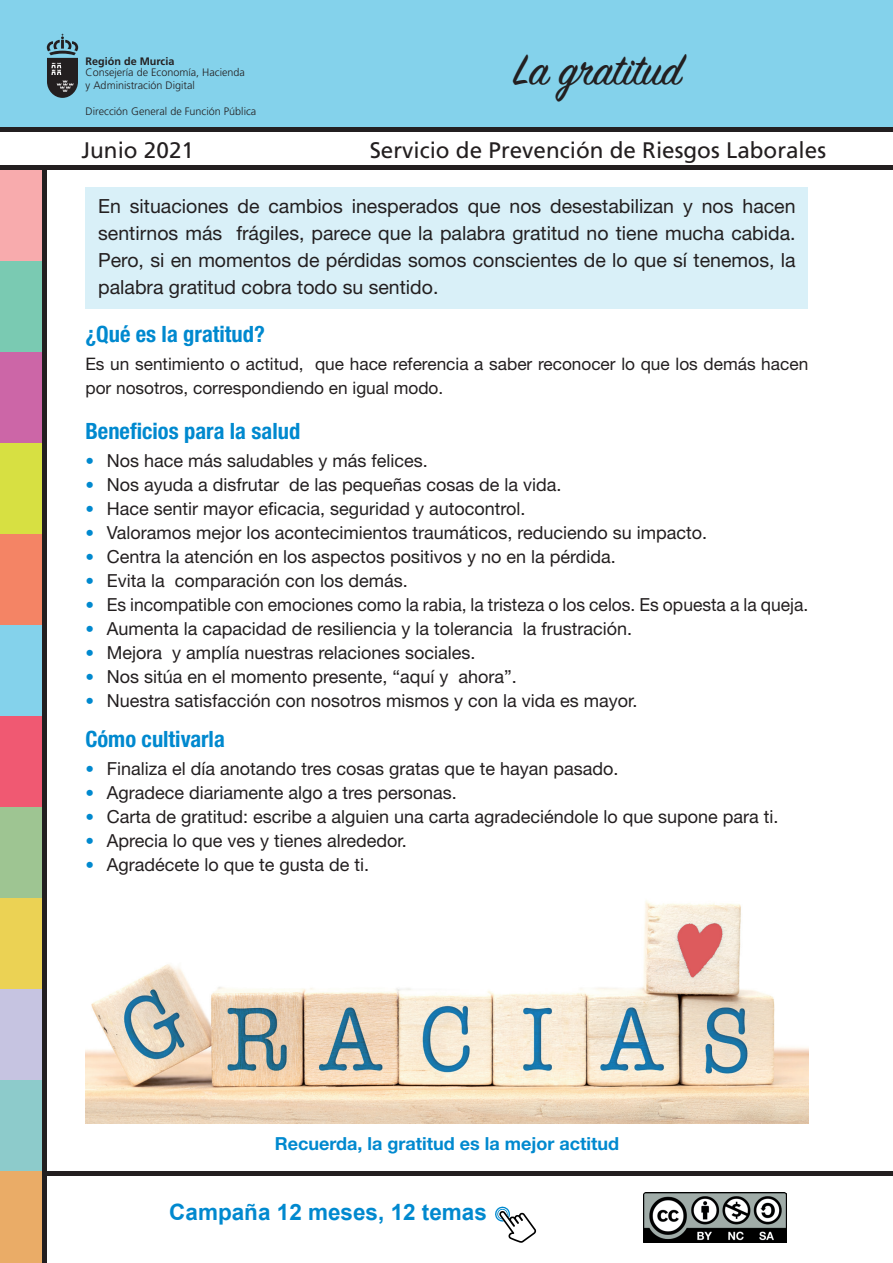
<style>
.page{position:relative;width:893px;height:1263px;background:#fff}
.page>*{position:absolute;margin:0;border:0;box-sizing:border-box;transform-origin:0 0}
.t1{font:48px "Sign Painter House Script";color:#231f20}
.t2{font:700 condensed 22.5px "Helvetica Neue LT Std";color:#0089cf}
.t3{font:22.5px "Frutiger LT Std";color:#231f20}
.t4{font:700 22.5px "Arial";color:#0089cf}
.t5{font:19.5px/27px "Helvetica Neue LT Std";color:#231f20;text-align:justify}
.t6{font:18px "Helvetica Neue LT Std";color:#231f20}
.t7{font:700 18px "Helvetica Neue LT Std";color:#0089cf}
.t8{font:17.25px/24px "Helvetica Neue LT Std";color:#231f20}
.t9{font:300 10.8px/13px "Frutiger LT Std";color:#231f20}
.t10{font:700 10.8px "Frutiger LT Std";color:#231f20}
.s1{font-size:17.25px;color:#0089cf}
</style>
<div class="page">
<div style="left:0;top:0;width:893px;height:129px;background:#84d2eb"></div>
<hr style="left:0;top:166px;width:893px;height:4px;background:#231f20">
<hr style="left:0;top:1172px;width:892px;height:4px;background:#231f20">
<hr style="left:0;top:128px;width:893px;height:4px;background:#231f20">
<div style="left:0;top:170px;width:43px;height:91px;background:#f8abad"></div>
<div style="left:0;top:261px;width:43px;height:91px;background:#7acab2"></div>
<div style="left:0;top:352px;width:43px;height:91px;background:#cc66a7"></div>
<div style="left:0;top:443px;width:43px;height:91px;background:#d7e042"></div>
<div style="left:0;top:534px;width:43px;height:91px;background:#f48465"></div>
<div style="left:0;top:625px;width:43px;height:91px;background:#84d2eb"></div>
<div style="left:0;top:716px;width:43px;height:92px;background:#f05972"></div>
<div style="left:0;top:808px;width:43px;height:91px;background:#9ec592"></div>
<div style="left:0;top:899px;width:43px;height:91px;background:#ebd254"></div>
<div style="left:0;top:990px;width:43px;height:91px;background:#c6c4e1"></div>
<div style="left:0;top:1081px;width:43px;height:91px;background:#8dcbcb"></div>
<div style="left:0;top:1172px;width:43px;height:91px;background:#eaac67"></div>
<svg style="left:47px;top:34px;width:31px;height:64px"></svg>
<hr style="left:43px;top:170px;width:4px;height:1093px;background:#231f20">
<div style="left:85px;top:187px;width:723px;height:121px;background:#d9f0f8"></div>
<svg style="left:495px;top:1206px;width:42px;height:37px"></svg>
<img style="left:644px;top:1192px;width:143px;height:50px">
<img style="left:85px;top:900px;width:723px;height:223px">
<p class="t10" style="left:86px;top:55px;width:90px">Región de Murcia</p>
<p class="t9" style="left:86px;top:66px;width:161px">Consejería de Economía, Hacienda y Administración Digital</p>
<p class="t9" style="left:86px;top:105px;width:172px">Dirección General de Función Pública</p>
<h1 class="t1" style="left:513px;top:40px;width:170px">La gratitud</h1>
<p class="t3" style="left:81px;top:137px;width:114px">Junio 2021</p>
<p class="t3" style="left:370px;top:137px;width:458px">Servicio de Prevención de Riesgos Laborales</p>
<p class="t5" style="left:98px;top:192px;width:699px">En situaciones de cambios inesperados que nos desestabilizan y nos hacen sentirnos más frágiles, parece que la palabra gratitud no tiene mucha cabida.<br>Pero, si en momentos de pérdidas somos conscientes de lo que sí tenemos, la palabra gratitud cobra todo su sentido.</p>
<p class="t2" style="left:85px;top:320px;width:181px">¿Qué es la gratitud?</p>
<p class="t8" style="left:85px;top:352px;width:724px">Es un sentimiento o actitud, que hace referencia a saber reconocer lo que los demás hacen por nosotros, correspondiendo en igual modo.</p>
<p class="t2" style="left:85px;top:417px;width:216px">Beneficios para la salud</p>
<p class="t6" style="left:85px;top:450px;width:344px"><span class="s1">•</span> Nos hace más saludables y más felices.</p>
<p class="t6" style="left:85px;top:474px;width:478px"><span class="s1">•</span> Nos ayuda a disfrutar de las pequeñas cosas de la vida.</p>
<p class="t6" style="left:85px;top:498px;width:441px"><span class="s1">•</span> Hace sentir mayor eficacia, seguridad y autocontrol.</p>
<p class="t6" style="left:85px;top:522px;width:623px"><span class="s1">•</span> Valoramos mejor los acontecimientos traumáticos, reduciendo su impacto.</p>
<p class="t6" style="left:85px;top:546px;width:532px"><span class="s1">•</span> Centra la atención en los aspectos positivos y no en la pérdida.</p>
<p class="t6" style="left:85px;top:570px;width:324px"><span class="s1">•</span> Evita la comparación con los demás.</p>
<p class="t6" style="left:85px;top:594px;width:724px"><span class="s1">•</span> Es incompatible con emociones como la rabia, la tristeza o los celos. Es opuesta a la queja.</p>
<p class="t6" style="left:85px;top:618px;width:548px"><span class="s1">•</span> Aumenta la capacidad de resiliencia y la tolerancia la frustración.</p>
<p class="t6" style="left:85px;top:642px;width:391px"><span class="s1">•</span> Mejora y amplía nuestras relaciones sociales.</p>
<p class="t6" style="left:85px;top:666px;width:433px"><span class="s1">•</span> Nos sitúa en el momento presente, “aquí y ahora”.</p>
<p class="t6" style="left:85px;top:690px;width:554px"><span class="s1">•</span> Nuestra satisfacción con nosotros mismos y con la vida es mayor.</p>
<p class="t2" style="left:85px;top:725px;width:141px">Cómo cultivarla</p>
<p class="t6" style="left:85px;top:758px;width:534px"><span class="s1">•</span> Finaliza el día anotando tres cosas gratas que te hayan pasado.</p>
<p class="t6" style="left:85px;top:782px;width:373px"><span class="s1">•</span> Agradece diariamente algo a tres personas.</p>
<p class="t6" style="left:85px;top:806px;width:695px"><span class="s1">•</span> Carta de gratitud: escribe a alguien una carta agradeciéndole lo que supone para ti.</p>
<p class="t6" style="left:85px;top:830px;width:323px"><span class="s1">•</span> Aprecia lo que ves y tienes alrededor.</p>
<p class="t6" style="left:85px;top:854px;width:285px"><span class="s1">•</span> Agradécete lo que te gusta de ti.</p>
<p class="t7" style="left:275px;top:1132px;width:346px">Recuerda, la gratitud es la mejor actitud</p>
<p class="t4" style="left:169px;top:1197px;width:319px">Campaña 12 meses, 12 temas</p>
</div>
